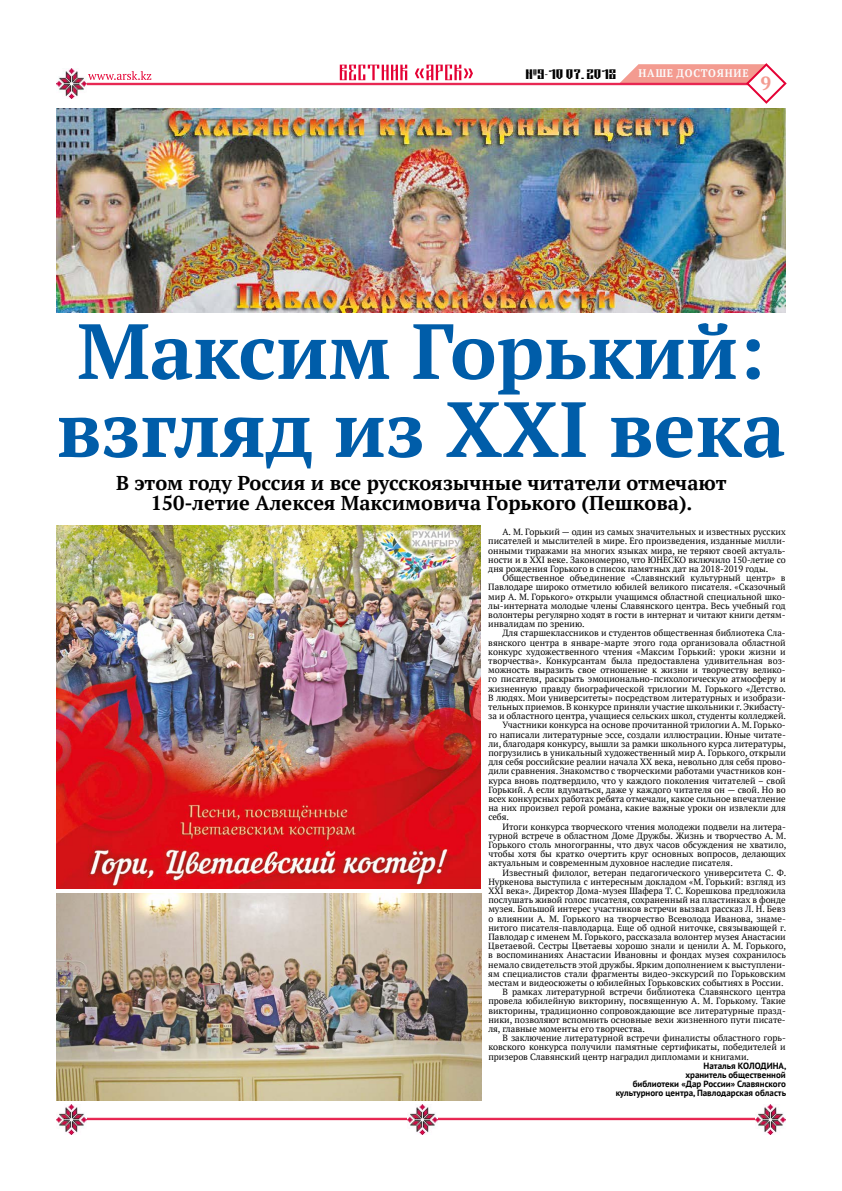
<style>
.page{position:relative;width:842px;height:1191px;background:#fff}
.page>*{position:absolute;margin:0;border:0;box-sizing:border-box;transform-origin:0 0}
.t1{font:700 78px/78px "PT Serif";color:#005da9}
.t2{font:700 20px/20px "PT Serif";color:#000;text-align:center}
.t3{font:700 19px "PT Serif";color:#f39b90}
.t4{font:700 14px "Tsarevich";color:#000}
.t5{font:700 11px "PT Serif";letter-spacing:.08em;color:#fbfbfb;scale:.94 1}
.t6{font:9px/9.2px "PT Serif";color:#000}
.t7{font:700 9px/9px "PT Sans";color:#000;text-align:right}
</style>
<div class="page">
<img style="left:57px;top:109px;width:728px;height:203px">
<hr style="left:67px;top:83px;width:695px;height:1px;background:#e40134">
<hr style="left:67px;top:84px;width:695px;height:1px;background:#e40134">
<svg style="left:620px;top:63px;width:167px;height:41px"></svg>
<svg style="left:88px;top:71px;width:63px;height:9px"></svg>
<img style="left:57px;top:69px;width:30px;height:30px">
<svg style="left:340px;top:65px;width:67px;height:15px"></svg>
<svg style="left:415px;top:65px;width:58px;height:15px"></svg>
<hr style="left:66px;top:1117px;width:710px;height:1px;background:#e40134">
<hr style="left:66px;top:1119px;width:710px;height:1px;background:#e40134">
<img style="left:57px;top:1104px;width:30px;height:30px">
<img style="left:755px;top:1104px;width:30px;height:30px">
<img style="left:407px;top:1104px;width:30px;height:30px">
<img style="left:57px;top:526px;width:423px;height:362px">
<img style="left:57px;top:893px;width:424px;height:207px">
<h3 class="t4" style="left:526px;top:67px;width:92px">№9-10 07. 2018</h3>
<p class="t5" style="left:638px;top:66px;width:119px">Наше достояние</p>
<h3 class="t3" style="left:760px;top:71px;width:12px">9</h3>
<h1 class="t1" style="left:57px;top:311px;width:730px">Максим Горький: взгляд из XXI века</h1>
<h2 class="t2" style="left:116px;top:472px;width:612px">В этом году Россия и все русскоязычные читатели отмечают<br>150-летие Алексея Максимовича Горького (Пешкова).</h2>
<p class="t6" style="left:488px;top:527px;width:299px;text-indent:14px">А. М. Горький — один из самых значительных и известных русских писателей и мыслителей в мире. Его произведения, изданные милли&shy;онными тиражами на многих языках мира, не теряют своей актуаль&shy;ности и в XXI веке. Закономерно, что ЮНЕСКО включило 150-летие со дня рождения Горького в список памятных дат на 2018-2019 годы.</p>
<p class="t6" style="left:488px;top:573px;width:299px;text-indent:14px">Общественное объединение «Славянский культурный центр» в Павлодаре широко отметило юбилей великого писателя. «Сказочный мир А. М. Горького» открыли учащимся областной специальной шко&shy;лы-интерната молодые члены Славянского центра. Весь учебный год волонтеры регулярно ходят в гости в интернат и читают книги детям&shy;инвалидам по зрению.</p>
<p class="t6" style="left:502px;top:628px;width:283px">Для старшеклассников и студентов общественная библиотека Сла-</p>
<p class="t6" style="left:488px;top:637px;width:299px">вянского центра в январе-марте этого года организовала областной</p>
<p class="t6" style="left:488px;top:647px;width:299px">конкурс художественного чтения «Максим Горький: уроки жизни и</p>
<p class="t6" style="left:488px;top:656px;width:298px">творчества». Конкурсантам была предоставлена удивительная воз-</p>
<p class="t6" style="left:488px;top:665px;width:298px">можность выразить свое отношение к жизни и творчеству велико-</p>
<p class="t6" style="left:488px;top:674px;width:299px">го писателя, раскрыть эмоционально-психологическую атмосферу и</p>
<p class="t6" style="left:488px;top:683px;width:299px">жизненную правду биографической трилогии М. Горького «Детство.</p>
<p class="t6" style="left:488px;top:693px;width:298px">В людях. Мои университеты» посредством литературных и изобрази-</p>
<p class="t6" style="left:488px;top:702px;width:298px">тельных приемов. В конкурсе приняли участие школьники г. Экибасту-</p>
<p class="t6" style="left:488px;top:711px;width:299px">за и областного центра, учащиеся сельских школ, студенты колледжей.</p>
<p class="t6" style="left:502px;top:720px;width:283px">Участники конкурса на основе прочитанной трилогии А. М. Горько-</p>
<p class="t6" style="left:488px;top:729px;width:298px">го написали литературные эссе, создали иллюстрации. Юные читате-</p>
<p class="t6" style="left:488px;top:739px;width:299px">ли, благодаря конкурсу, вышли за рамки школьного курса литературы,</p>
<p class="t6" style="left:488px;top:748px;width:299px">погрузились в уникальный художественный мир А. Горького, открыли</p>
<p class="t6" style="left:488px;top:757px;width:298px">для себя российские реалии начала ХХ века, невольно для себя прово-</p>
<p class="t6" style="left:488px;top:766px;width:298px">дили сравнения. Знакомство с творческими работами участников кон-</p>
<p class="t6" style="left:488px;top:775px;width:299px">курса вновь подтвердило, что у каждого поколения читателей – свой</p>
<p class="t6" style="left:488px;top:785px;width:299px">Горький. А если вдуматься, даже у каждого читателя он — свой. Но во</p>
<p class="t6" style="left:488px;top:794px;width:299px">всех конкурсных работах ребята отмечали, какое сильное впечатление</p>
<p class="t6" style="left:488px;top:803px;width:299px">на них произвел герой романа, какие важные уроки он извлекли для</p>
<p class="t6" style="left:488px;top:812px;width:22px">себя.</p>
<p class="t6" style="left:502px;top:821px;width:283px">Итоги конкурса творческого чтения молодежи подвели на литера-</p>
<p class="t6" style="left:488px;top:831px;width:299px">турной встрече в областном Доме Дружбы. Жизнь и творчество А. М.</p>
<p class="t6" style="left:488px;top:840px;width:299px">Горького столь многогранны, что двух часов обсуждения не хватило,</p>
<p class="t6" style="left:488px;top:849px;width:299px">чтобы хотя бы кратко очертить круг основных вопросов, делающих</p>
<p class="t6" style="left:488px;top:858px;width:246px">актуальным и современным духовное наследие писателя.</p>
<p class="t6" style="left:502px;top:867px;width:285px">Известный филолог, ветеран педагогического университета С. Ф.</p>
<p class="t6" style="left:488px;top:877px;width:299px">Нуркенова выступила с интересным докладом «М. Горький: взгляд из</p>
<p class="t6" style="left:488px;top:886px;width:299px">XXI века». Директор Дома-музея Шафера Т. С. Корешкова предложила</p>
<p class="t6" style="left:488px;top:895px;width:299px">послушать живой голос писателя, сохраненный на пластинках в фонде</p>
<p class="t6" style="left:488px;top:904px;width:299px">музея. Большой интерес участников встречи вызвал рассказ Л. Н. Бевз</p>
<p class="t6" style="left:488px;top:913px;width:298px">о влиянии А. М. Горького на творчество Всеволода Иванова, знаме-</p>
<p class="t6" style="left:488px;top:923px;width:299px">нитого писателя-павлодарца. Еще об одной ниточке, связывающей г.</p>
<p class="t6" style="left:488px;top:932px;width:299px">Павлодар с именем М. Горького, рассказала волонтер музея Анастасии</p>
<p class="t6" style="left:488px;top:941px;width:299px">Цветаевой. Сестры Цветаевы хорошо знали и ценили А. М. Горького,</p>
<p class="t6" style="left:488px;top:950px;width:299px">в воспоминаниях Анастасии Ивановны и фондах музея сохранилось</p>
<p class="t6" style="left:488px;top:959px;width:298px">немало свидетельств этой дружбы. Ярким дополнением к выступлени-</p>
<p class="t6" style="left:488px;top:969px;width:299px">ям специалистов стали фрагменты видео-экскурсий по Горьковским</p>
<p class="t6" style="left:488px;top:978px;width:297px">местам и видеосюжеты о юбилейных Горьковских событиях в России.</p>
<p class="t6" style="left:502px;top:987px;width:285px">В рамках литературной встречи библиотека Славянского центра</p>
<p class="t6" style="left:488px;top:996px;width:299px">провела юбилейную викторину, посвященную А. М. Горькому. Такие</p>
<p class="t6" style="left:488px;top:1005px;width:298px">викторины, традиционно сопровождающие все литературные празд-</p>
<p class="t6" style="left:488px;top:1015px;width:298px">ники, позволяют вспомнить основные вехи жизненного пути писате-</p>
<p class="t6" style="left:488px;top:1024px;width:158px">ля, главные моменты его творчества.</p>
<p class="t6" style="left:502px;top:1033px;width:283px">В заключение литературной встречи финалисты областного горь-</p>
<p class="t6" style="left:488px;top:1042px;width:299px">ковского конкурса получили памятные сертификаты, победителей и</p>
<p class="t6" style="left:488px;top:1051px;width:262px">призеров Славянский центр наградил дипломами и книгами.</p>
<p class="t7" style="left:616px;top:1060px;width:172px">На-та-лья КО-ЛО-ДИ-НА,<br>хра-ни-тель общест-вен-ной<br>биб-ли-о-те-ки «Дар Рос-сии» Сла-вянс-ко-го куль-тур-но-го цент-ра, Пав-ло-дарс-кая область</p>
</div>
